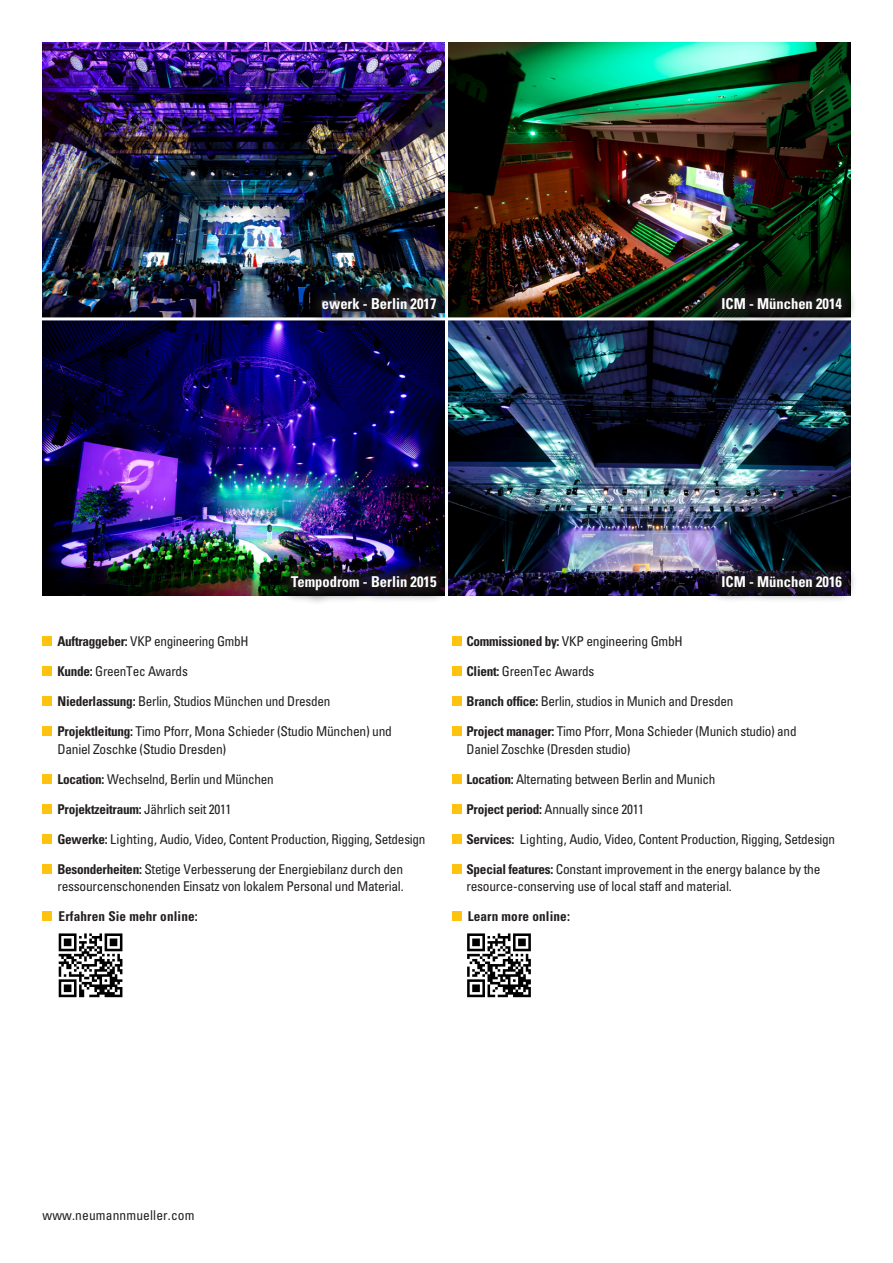
<style>
.page{position:relative;width:893px;height:1263px;background:#fff}
.page>*{position:absolute;margin:0;border:0;box-sizing:border-box;transform-origin:0 0}
.t1{font:700 condensed 15px "Univers";color:#fff}
.t2{font:condensed 13.5px/18px "Univers";letter-spacing:-.02em;color:#231f20}
.t3{font:700 condensed 13.5px "Univers";letter-spacing:.01em;color:#231f20}
.t4{font:700 condensed 13.5px "Univers";letter-spacing:-.02em;color:#231f20}
.t5{font:condensed 13.5px "Univers";letter-spacing:.01em;color:#231f20}
.s1{font-weight:700}
.s2{font-weight:400}
</style>
<div class="page">
<div style="left:452px;top:636px;width:9px;height:10px;background:#fec210"></div>
<div style="left:452px;top:666px;width:9px;height:10px;background:#fec210"></div>
<div style="left:452px;top:696px;width:9px;height:10px;background:#fec210"></div>
<div style="left:452px;top:726px;width:9px;height:10px;background:#fec210"></div>
<div style="left:452px;top:774px;width:9px;height:10px;background:#fec210"></div>
<div style="left:452px;top:804px;width:9px;height:10px;background:#fec210"></div>
<div style="left:452px;top:834px;width:9px;height:10px;background:#fec210"></div>
<div style="left:452px;top:864px;width:9px;height:10px;background:#fec210"></div>
<div style="left:43px;top:636px;width:9px;height:10px;background:#fec210"></div>
<div style="left:43px;top:666px;width:9px;height:10px;background:#fec210"></div>
<div style="left:43px;top:696px;width:9px;height:10px;background:#fec210"></div>
<div style="left:43px;top:726px;width:9px;height:10px;background:#fec210"></div>
<div style="left:43px;top:774px;width:9px;height:10px;background:#fec210"></div>
<div style="left:43px;top:804px;width:9px;height:10px;background:#fec210"></div>
<div style="left:43px;top:834px;width:9px;height:10px;background:#fec210"></div>
<div style="left:43px;top:864px;width:9px;height:10px;background:#fec210"></div>
<div style="left:43px;top:911px;width:9px;height:10px;background:#fec210"></div>
<svg style="left:59px;top:933px;width:63px;height:64px"></svg>
<div style="left:452px;top:911px;width:9px;height:10px;background:#fec210"></div>
<svg style="left:467px;top:933px;width:64px;height:64px"></svg>
<img style="left:43px;top:43px;width:807px;height:552px">
<hr style="left:28px;top:317px;width:837px;height:3px;background:#fff">
<hr style="left:445px;top:37px;width:3px;height:572px;background:#fff">
<div style="left:307px;top:282px;width:145px;height:43px;background:#231f20;opacity:.75"></div>
<div style="left:275px;top:560px;width:177px;height:46px;background:#231f20;opacity:.75"></div>
<div style="left:706px;top:282px;width:152px;height:43px;background:#231f20;opacity:.75"></div>
<div style="left:706px;top:560px;width:152px;height:43px;background:#231f20;opacity:.75"></div>
<p class="t1" style="left:322px;top:294px;width:116px">ewerk - Berlin 2017</p>
<p class="t1" style="left:721px;top:294px;width:122px">ICM - München 2014</p>
<p class="t1" style="left:291px;top:572px;width:147px">Tempodrom - Berlin 2015</p>
<p class="t2" style="left:57px;top:632px;width:193px"><span class="s1">Auftraggeber:</span> VKP engineering GmbH</p>
<p class="t2" style="left:57px;top:662px;width:132px"><span class="s1">Kunde:</span> GreenTec Awards</p>
<p class="t2" style="left:57px;top:692px;width:274px"><span class="s1">Niederlassung:</span> Berlin, Studios München und Dresden</p>
<p class="t2" style="left:57px;top:722px;width:336px"><span class="s1">Projektleitung:</span> Timo Pforr, Mona Schieder (Studio München) und<br>Daniel Zoschke (Studio Dresden)</p>
<p class="t2" style="left:57px;top:770px;width:218px"><span class="s1">Location:</span> Wechselnd, Berlin und München</p>
<p class="t4" style="left:57px;top:801px;width:176px">Projektzeitraum: <span class="s2">Jährlich seit 2011</span></p>
<p class="t2" style="left:57px;top:830px;width:370px"><span class="s1">Gewerke:</span> Lighting, Audio, Video, Content Production, Rigging, Setdesign</p>
<p class="t2" style="left:57px;top:861px;width:348px;line-height:16.5px"><span class="s1">Besonderheiten:</span> Stetige Verbesserung der Energiebilanz durch den ressourcenschonenden Einsatz von lokalem Personal und Material.</p>
<p class="t3" style="left:59px;top:908px;width:141px">Erfahren Sie mehr online:</p>
<p class="t1" style="left:721px;top:572px;width:122px">ICM - München 2016</p>
<p class="t2" style="left:467px;top:632px;width:218px"><span class="s1">Commissioned by:</span> VKP engineering GmbH</p>
<p class="t2" style="left:467px;top:662px;width:129px"><span class="s1">Client:</span> GreenTec Awards</p>
<p class="t2" style="left:467px;top:692px;width:268px"><span class="s1">Branch office:</span> Berlin, studios in Munich and Dresden</p>
<p class="t2" style="left:467px;top:722px;width:332px"><span class="s1">Project manager:</span> Timo Pforr, Mona Schieder (Munich studio) and<br>Daniel Zoschke (Dresden studio)</p>
<p class="t2" style="left:467px;top:770px;width:250px"><span class="s1">Location:</span> Alternating between Berlin and Munich</p>
<p class="t2" style="left:467px;top:800px;width:179px"><span class="s1">Project period:</span> Annually since 2011</p>
<p class="t2" style="left:467px;top:830px;width:370px"><span class="s1">Services:</span> Lighting, Audio, Video, Content Production, Rigging, Setdesign</p>
<p class="t2" style="left:467px;top:861px;width:355px;line-height:16.5px"><span class="s1">Special features:</span> Constant improvement in the energy balance by the resource-conserving use of local staff and material.</p>
<p class="t3" style="left:468px;top:908px;width:104px">Learn more online:</p>
<p class="t5" style="left:43px;top:1206px;width:154px">www.neumannmueller.com</p>
</div>
